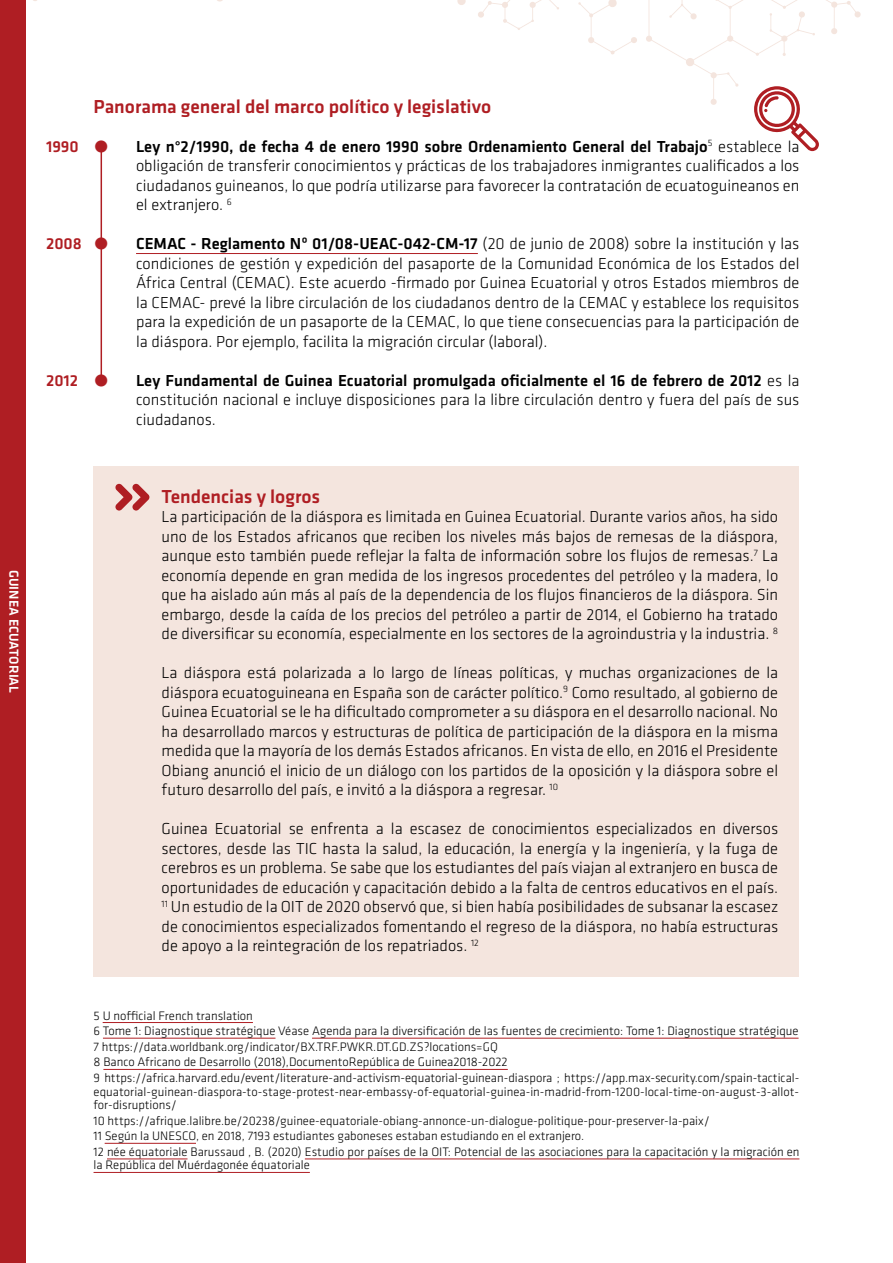
<style>
.page{position:relative;width:893px;height:1263px;background:#fff}
.page>*{position:absolute;margin:0;border:0;box-sizing:border-box;transform-origin:0 0}
.t1{font:500 19.5px "Klavika";color:#af1e23}
.t2{font:300 16.5px/19.5px "Klavika";color:#000;text-align:justify}
.t3{font:500 16.5px "Klavika";color:#af1e23}
.t4{font:500 13.5px "Klavika";color:#fff}
.t5{font:300 12.75px/15.6px "Klavika";color:#000}
.s1{font-weight:700;font-size:45px;color:#af1e23}
.s2{font-weight:500}
</style>
<div class="page">
<div style="left:0;top:0;width:26px;height:1263px;background:#af1e23"></div>
<svg style="left:578px;top:0;width:59px;height:55px"></svg>
<svg style="left:457px;top:0;width:102px;height:30px"></svg>
<hr style="left:136px;top:253px;width:342px;height:1px;background:#af1e23">
<div style="left:94px;top:467px;width:705px;height:62px;background:#f4e5de"></div>
<div style="left:94px;top:488px;width:705px;height:176px;background:#f4e5de"></div>
<div style="left:94px;top:644px;width:705px;height:176px;background:#f4e5de"></div>
<div style="left:94px;top:800px;width:705px;height:176px;background:#f4e5de"></div>
<hr style="left:103px;top:1022px;width:150px;height:1px;background:#af1e23">
<hr style="left:103px;top:1038px;width:172px;height:1px;background:#af1e23">
<hr style="left:312px;top:1038px;width:487px;height:1px;background:#af1e23">
<hr style="left:103px;top:1069px;width:405px;height:1px;background:#af1e23">
<hr style="left:105px;top:1143px;width:91px;height:1px;background:#af1e23">
<hr style="left:107px;top:1159px;width:81px;height:1px;background:#af1e23">
<hr style="left:305px;top:1159px;width:494px;height:1px;background:#af1e23">
<hr style="left:94px;top:1172px;width:216px;height:1px;background:#af1e23">
<hr style="left:101px;top:146px;width:1px;height:236px;background:#af1e23">
<svg style="left:646px;top:0;width:215px;height:151px"></svg>
<svg style="left:115px;top:483px;width:35px;height:27px"></svg>
<p class="t4" style="left:23px;top:570px;width:124px;rotate:90deg">GUINEA ECUATORIAL</p>
<p class="t3" style="left:46px;top:135px;width:34px">1990</p>
<p class="t3" style="left:46px;top:232px;width:37px">2008</p>
<p class="t3" style="left:46px;top:369px;width:34px">2012</p>
<p class="t1" style="left:94px;top:93px;width:399px">Panorama general del marco político y legislativo</p>
<p class="t2" style="left:136px;top:136px;width:665px;text-indent:-43px"><span class="s1">•</span> <span class="s2">Ley n°2/1990, de fecha 4 de enero 1990 sobre Ordenamiento General del Trabajo</span><sup>5</sup> establece la obligación de transferir conocimientos y prácticas de los trabajadores inmigrantes cualificados a los ciudadanos guineanos, lo que podría utilizarse para favorecer la contratación de ecuatoguineanos en el extranjero. <sup>6</sup></p>
<p class="t2" style="left:136px;top:234px;width:665px;text-indent:-43px"><span class="s1">•</span> <span class="s2">CEMAC - Reglamento Nº 01/08-UEAC-042-CM-17</span> (20 de junio de 2008) sobre la institución y las condiciones de gestión y expedición del pasaporte de la Comunidad Económica de los Estados del África Central (CEMAC). Este acuerdo -firmado por Guinea Ecuatorial y otros Estados miembros de la CEMAC- prevé la libre circulación de los ciudadanos dentro de la CEMAC y establece los requisitos para la expedición de un pasaporte de la CEMAC, lo que tiene consecuencias para la participación de la diáspora. Por ejemplo, facilita la migración circular (laboral).</p>
<p class="t2" style="left:136px;top:370px;width:665px;text-indent:-43px"><span class="s1">•</span> <span class="s2">Ley Fundamental de Guinea Ecuatorial promulgada oficialmente el 16 de febrero de 2012</span> es la constitución nacional e incluye disposiciones para la libre circulación dentro y fuera del país de sus ciudadanos.</p>
<p class="t1" style="left:162px;top:483px;width:160px">Tendencias y logros</p>
<p class="t2" style="left:162px;top:507px;width:618px">La participación de la diáspora es limitada en Guinea Ecuatorial. Durante varios años, ha sido uno de los Estados africanos que reciben los niveles más bajos de remesas de la diáspora, aunque esto también puede reflejar la falta de información sobre los flujos de remesas.<sup>7</sup> La economía depende en gran medida de los ingresos procedentes del petróleo y la madera, lo que ha aislado aún más al país de la dependencia de los flujos financieros de la diáspora. Sin embargo, desde la caída de los precios del petróleo a partir de 2014, el Gobierno ha tratado de diversificar su economía, especialmente en los sectores de la agroindustria y la industria. <sup>8</sup></p>
<p class="t2" style="left:162px;top:663px;width:618px">La diáspora está polarizada a lo largo de líneas políticas, y muchas organizaciones de la diáspora ecuatoguineana en España son de carácter político.<sup>9</sup> Como resultado, al gobierno de Guinea Ecuatorial se le ha dificultado comprometer a su diáspora en el desarrollo nacional. No ha desarrollado marcos y estructuras de política de participación de la diáspora en la misma medida que la mayoría de los demás Estados africanos. En vista de ello, en 2016 el Presidente Obiang anunció el inicio de un diálogo con los partidos de la oposición y la diáspora sobre el futuro desarrollo del país, e invitó a la diáspora a regresar. <sup>10</sup></p>
<p class="t2" style="left:162px;top:819px;width:618px">Guinea Ecuatorial se enfrenta a la escasez de conocimientos especializados en diversos sectores, desde las TIC hasta la salud, la educación, la energía y la ingeniería, y la fuga de cerebros es un problema. Se sabe que los estudiantes del país viajan al extranjero en busca de oportunidades de educación y capacitación debido a la falta de centros educativos en el país.<br><sup>11</sup> Un estudio de la OIT de 2020 observó que, si bien había posibilidades de subsanar la escasez de conocimientos especializados fomentando el regreso de la diáspora, no había estructuras de apoyo a la reintegración de los repatriados. <sup>12</sup></p>
<p class="t5" style="left:94px;top:1007px;width:707px">5 U nofficial French translation<br>6 Tome 1: Diagnostique stratégique Véase Agenda para la diversificación de las fuentes de crecimiento: Tome 1: Diagnostique stratégique 7 https://data.worldbank.org/indicator/BX.TRF.PWKR.DT.GD.ZS?locations=GQ<br>8 Banco Africano de Desarrollo (2018),DocumentoRepública de Guinea2018-2022<br>9 https://africa.harvard.edu/event/literature-and-activism-equatorial-guinean-diaspora ; https://app.max-security.com/spain-tactical-</p>
<p class="t5" style="left:94px;top:1084px;width:707px;line-height:13.5px">equatorial-guinean-diaspora-to-stage-protest-near-embassy-of-equatorial-guinea-in-madrid-from-1200-local-time-on-august-3-allot&shy;for-disruptions/</p>
<p class="t5" style="left:94px;top:1112px;width:707px">10 https://afrique.lalibre.be/20238/guinee-equatoriale-obiang-annonce-un-dialogue-politique-pour-preserver-la-paix/<br>11 Según la UNESCO, en 2018, 7193 estudiantes gaboneses estaban estudiando en el extranjero.<br>12 née équatoriale Barussaud , B. (2020) Estudio por países de la OIT: Potencial de las asociaciones para la capacitación y la migración en</p>
<p class="t5" style="left:94px;top:1157px;width:218px">la República del Muérdagonée équatoriale</p>
</div>
